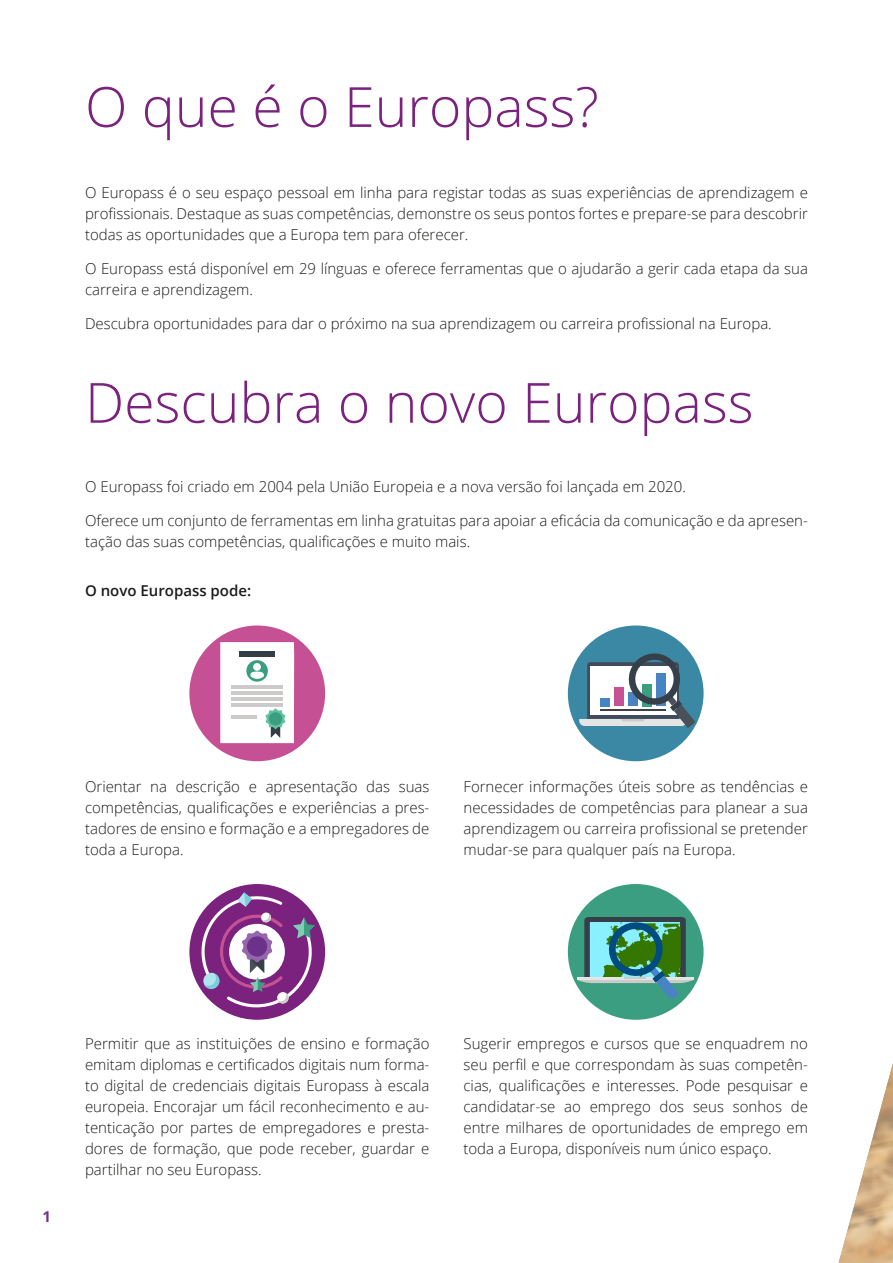
<style>
.page{position:relative;width:893px;height:1263px;background:#fff}
.page>*{position:absolute;margin:0;border:0;box-sizing:border-box;transform-origin:0 0}
.Page_Headings{font:300 55.35px "Open Sans";color:#7a227e}
.Body{font:300 15px/21px "Open Sans";color:#1b1b1a;text-align:justify}
.Body-2{font:600 15px "Open Sans";color:#1b1b1a}
.t1{font:700 15px "Open Sans";color:#70368b}
</style>
<div class="page">
<img style="left:839px;top:1063px;width:54px;height:200px">
<div style="left:189px;top:625px;width:136px;height:136px;background:#c65094;border-radius:50%"></div>
<svg style="left:220px;top:642px;width:74px;height:101px;background:#e3e9e8"></svg>
<div style="left:253px;top:663px;width:8px;height:8px;background:#fff;border-radius:50%"></div>
<div style="left:568px;top:625px;width:136px;height:136px;background:#3a88a3;border-radius:50%"></div>
<svg style="left:579px;top:650px;width:116px;height:78px"></svg>
<div style="left:189px;top:884px;width:136px;height:136px;background:#7a227e;border-radius:50%"></div>
<svg style="left:197px;top:892px;width:121px;height:118px"></svg>
<div style="left:568px;top:884px;width:136px;height:136px;background:#3b9e80;border-radius:50%"></div>
<svg style="left:577px;top:917px;width:117px;height:80px"></svg>
<h1 class="Page_Headings" style="left:85px;top:69px;width:515px">O que é o Europass?</h1>
<p class="Body" style="left:85px;top:182px;width:724px">O Europass é o seu espaço pessoal em linha para registar todas as suas experiências de aprendizagem e profissionais. Destaque as suas competências, demonstre os seus pontos fortes e prepare-se para descobrir todas as oportunidades que a Europa tem para oferecer.</p>
<p class="Body" style="left:85px;top:257px;width:724px">O Europass está disponível em 29 línguas e oferece ferramentas que o ajudarão a gerir cada etapa da sua carreira e aprendizagem.</p>
<p class="Body" style="left:85px;top:312px;width:688px">Descubra oportunidades para dar o próximo na sua aprendizagem ou carreira profissional na Europa.</p>
<h1 class="Page_Headings" style="left:85px;top:365px;width:670px">Descubra o novo Europass</h1>
<p class="Body" style="left:85px;top:476px;width:602px">O Europass foi criado em 2004 pela União Europeia e a nova versão foi lançada em 2020.</p>
<p class="Body" style="left:85px;top:509px;width:724px">Oferece um conjunto de ferramentas em linha gratuitas para apoiar a eficácia da comunicação e da apresen&shy;tação das suas competências, qualificações e muito mais.</p>
<p class="Body-2" style="left:85px;top:580px;width:168px">O novo Europass pode:</p>
<p class="Body" style="left:85px;top:776px;width:346px">Orientar na descrição e apresentação das suas competências, qualificações e experiências a pres&shy;tadores de ensino e formação e a empregadores de toda a Europa.</p>
<p class="Body" style="left:463px;top:776px;width:346px">Fornecer informações úteis sobre as tendências e necessidades de competências para planear a sua aprendizagem ou carreira profissional se pretender mudar-se para qualquer país na Europa.</p>
<p class="t1" style="left:43px;top:1205px;width:10px">1</p>
<p class="Body" style="left:85px;top:1033px;width:346px">Permitir que as instituições de ensino e formação emitam diplomas e certificados digitais num forma&shy;to digital de credenciais digitais Europass à escala europeia. Encorajar um fácil reconhecimento e au&shy;tenticação por partes de empregadores e presta&shy;dores de formação, que pode receber, guardar e partilhar no seu Europass.</p>
<p class="Body" style="left:463px;top:1033px;width:346px">Sugerir empregos e cursos que se enquadrem no seu perfil e que correspondam às suas competên&shy;cias, qualificações e interesses. Pode pesquisar e candidatar-se ao emprego dos seus sonhos de entre milhares de oportunidades de emprego em toda a Europa, disponíveis num único espaço.</p>
</div>
